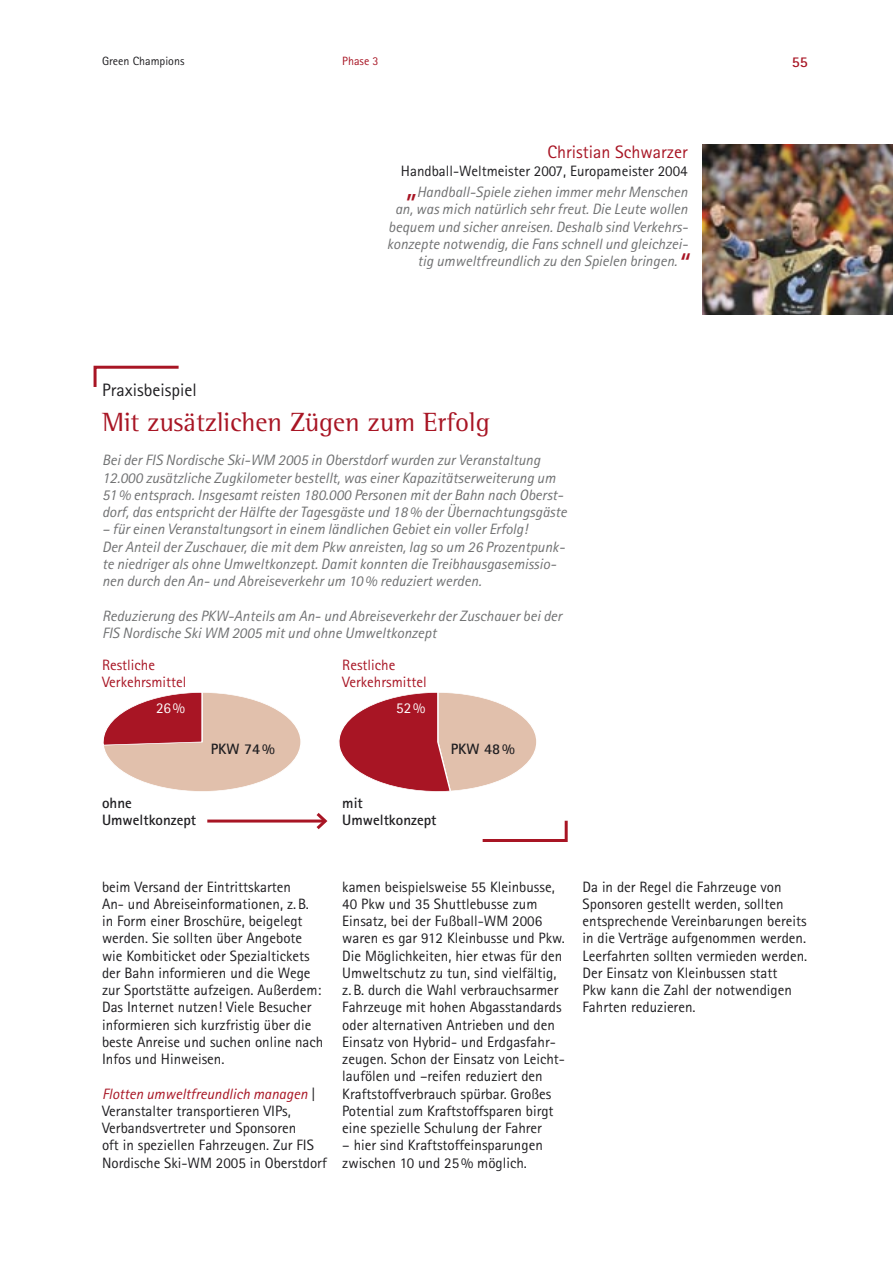
<style>
.page{position:relative;width:893px;height:1263px;background:#fff}
.page>*{position:absolute;margin:0;border:0;box-sizing:border-box;transform-origin:0 0}
.t1{font:27px "Rotis Semi Serif";color:#a81524}
.t2{font:18px "Rotis Sans Serif";color:#a81524}
.t3{font:18px "Rotis Sans Serif";color:#1f1e21}
.t4{font:15px/17.2px "Rotis Sans Serif";color:#1f1e21}
.t5{font:italic 15px/17.2px "Rotis Sans Serif";color:#707172}
.t6{font:15px/17.2px "Rotis Sans Serif";color:#a81524}
.t7{font:700 15px/17.2px "Rotis Sans Serif";color:#1f1e21}
.t8{font:15px "Rotis Sans Serif";color:#fff}
.t9{font:700 15px "Rotis Sans Serif";color:#a81524}
.t10{font:12px "Rotis Sans Serif";color:#1f1e21}
.t11{font:12px "Rotis Sans Serif";color:#a81524}
.s1{font-style:italic;font-size:30px;color:#a81524}
.s2{font-style:italic;color:#707172}
.s3{font-size:30px;color:#a81524}
.s4{font-style:italic;color:#a81524}
</style>
<div class="page">
<img style="left:703px;top:145px;width:190px;height:170px">
<svg style="left:93px;top:365px;width:86px;height:22px"></svg>
<svg style="left:482px;top:820px;width:86px;height:22px"></svg>
<svg style="left:339px;top:692px;width:198px;height:100px"></svg>
<svg style="left:103px;top:692px;width:198px;height:100px"></svg>
<hr style="left:207px;top:819px;width:118px;height:3px;background:#a81524">
<svg style="left:313px;top:813px;width:15px;height:17px"></svg>
<p class="t10" style="left:102px;top:54px;width:84px">Green Champions</p>
<p class="t11" style="left:342px;top:54px;width:38px">Phase 3</p>
<p class="t9" style="left:792px;top:53px;width:18px">55</p>
<p class="t2" style="left:547px;top:142px;width:142px">Christian Schwarzer</p>
<p class="t4" style="left:401px;top:160px;width:288px;line-height:21.6px;text-align:center">Handball-Weltmeister 2007, Europameister 2004 <span class="s1">„</span><span class="s2">Handball-Spiele ziehen immer mehr Menschen</span></p>
<p class="t5" style="left:387px;top:201px;width:303px;text-align:right">an, was mich natürlich sehr freut. Die Leute wollen bequem und sicher anreisen. Deshalb sind Verkehrs&shy;konzepte notwendig, die Fans schnell und gleichzei&shy;tig umweltfreundlich zu den Spielen bringen.<span class="s3">“</span></p>
<p class="t3" style="left:102px;top:380px;width:96px">Praxisbeispiel</p>
<h1 class="t1" style="left:102px;top:406px;width:389px">Mit zusätzlichen Zügen zum Erfolg</h1>
<p class="t5" style="left:102px;top:452px;width:466px">Bei der FIS Nordische Ski-WM 2005 in Oberstdorf wurden zur Veranstaltung 12.000 zusätzliche Zugkilometer bestellt, was einer Kapazitätserweiterung um 51 % entsprach. Insgesamt reisten 180.000 Personen mit der Bahn nach Oberst&shy;dorf, das entspricht der Hälfte der Tagesgäste und 18 % der Übernachtungsgäste</p>
<p class="t5" style="left:102px;top:521px;width:461px">– für einen Veranstaltungsort in einem ländlichen Gebiet ein voller Erfolg!<br>Der Anteil der Zuschauer, die mit dem Pkw anreisten, lag so um 26 Prozentpunk&shy;te niedriger als ohne Umweltkonzept. Damit konnten die Treibhausgasemissio&shy;nen durch den An- und Abreiseverkehr um 10 % reduziert werden.</p>
<p class="t5" style="left:102px;top:607px;width:461px">Reduzierung des PKW-Anteils am An- und Abreiseverkehr der Zuschauer bei der<br>FIS Nordische Ski WM 2005 mit und ohne Umweltkonzept</p>
<p class="t6" style="left:102px;top:656px;width:86px">Restliche<br>Verkehrsmittel</p>
<p class="t8" style="left:156px;top:699px;width:31px">26 %</p>
<p class="t6" style="left:342px;top:656px;width:86px">Restliche<br>Verkehrsmittel</p>
<p class="t8" style="left:396px;top:699px;width:31px">52 %</p>
<p class="t7" style="left:211px;top:740px;width:66px">PKW 74 %</p>
<p class="t7" style="left:451px;top:740px;width:66px">PKW 48 %</p>
<p class="t7" style="left:102px;top:794px;width:96px">ohne<br>Umweltkonzept</p>
<p class="t7" style="left:342px;top:794px;width:96px">mit<br>Umweltkonzept</p>
<p class="t4" style="left:102px;top:878px;width:223px">beim Versand der Eintrittskarten<br>An- und Abreiseinformationen, z. B. in Form einer Broschüre, beigelegt werden. Sie sollten über Angebote wie Kombiticket oder Spezialtickets der Bahn informieren und die Wege zur Sportstätte aufzeigen. Außerdem:<br>Das Internet nutzen! Viele Besucher informieren sich kurzfristig über die beste Anreise und suchen online nach Infos und Hinweisen.</p>
<p class="t4" style="left:102px;top:1085px;width:226px"><span class="s4">Flotten umweltfreundlich managen</span> | Veranstalter transportieren VIPs, Verbandsvertreter und Sponsoren<br>oft in speziellen Fahrzeugen. Zur FIS Nordische Ski-WM 2005 in Oberstdorf</p>
<p class="t4" style="left:342px;top:878px;width:224px">kamen beispielsweise 55 Kleinbusse, 40 Pkw und 35 Shuttlebusse zum Einsatz, bei der Fußball-WM 2006 waren es gar 912 Kleinbusse und Pkw.<br>Die Möglichkeiten, hier etwas für den Umweltschutz zu tun, sind vielfältig, z. B. durch die Wahl verbrauchsarmer Fahrzeuge mit hohen Abgasstandards oder alternativen Antrieben und den Einsatz von Hybrid- und Erdgasfahr&shy;zeugen. Schon der Einsatz von Leicht&shy;laufölen und –reifen reduziert den Kraftstoffverbrauch spürbar. Großes Potential zum Kraftstoffsparen birgt eine spezielle Schulung der Fahrer</p>
<p class="t4" style="left:342px;top:1137px;width:202px">– hier sind Kraftstoffeinsparungen zwischen 10 und 25 % möglich.</p>
<p class="t4" style="left:583px;top:878px;width:226px">Da in der Regel die Fahrzeuge von Sponsoren gestellt werden, sollten entsprechende Vereinbarungen bereits in die Verträge aufgenommen werden.<br>Leerfahrten sollten vermieden werden.<br>Der Einsatz von Kleinbussen statt<br>Pkw kann die Zahl der notwendigen Fahrten reduzieren.</p>
</div>
